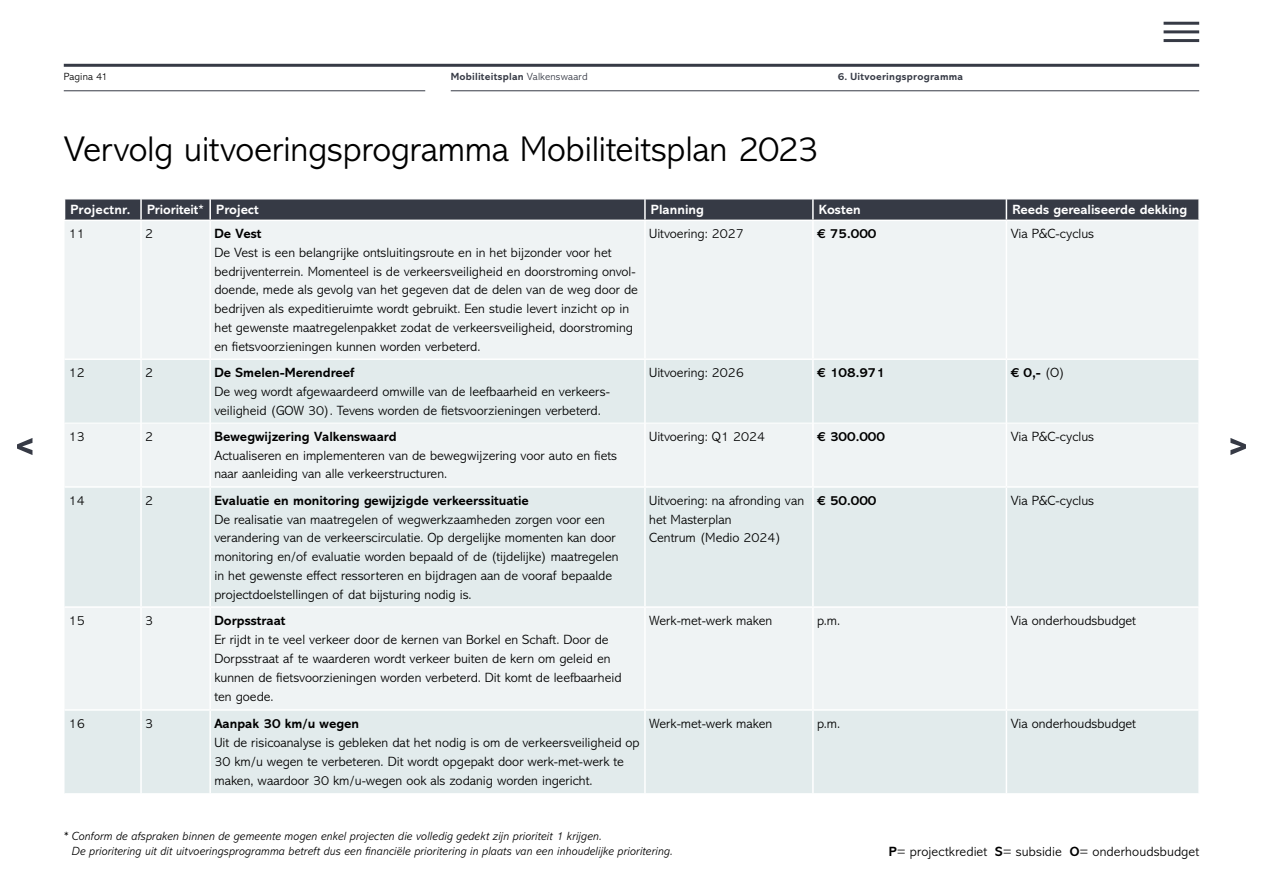
<style>
.page{position:relative;width:1263px;height:893px;background:#fff}
.page>*{position:absolute;margin:0;border:0;box-sizing:border-box;transform-origin:0 0}
.H2__align_left{font:300 36px "Abadi MT Pro";letter-spacing:-.01em;color:#000}
.Body_Text__align_left{font:300 13.5px/18.8px "Abadi MT Pro";color:#000}
.Body_Text__align_left-2{font:700 13.5px "Abadi MT Pro";color:#fff}
.t1{font:700 13.5px "Abadi MT Pro";color:#000}
.Body_Text__align_left-3{font:italic 300 12px/15px "Abadi MT Pro";letter-spacing:.01em;color:#000}
.t2{font:700 10.5px "Abadi MT Pro";letter-spacing:.02em;color:#363a45}
.t3{font:300 10.5px "Abadi MT Pro";letter-spacing:.01em;color:#000}
.s1{font-weight:300}
.s2{font-weight:700}
</style>
<div class="page">
<div style="left:65px;top:221px;width:1133px;height:137px;background:#eff3f4"></div>
<svg style="left:65px;top:360px;width:1133px;height:433px;fill:#e2ebec"></svg>
<svg style="left:64px;top:199px;width:1134px;height:21px;background:#3f434e"></svg>
<hr style="left:65px;top:606px;width:76px;height:2px;background:#fff">
<hr style="left:65px;top:709px;width:76px;height:2px;background:#fff">
<hr style="left:141px;top:606px;width:69px;height:2px;background:#fff">
<hr style="left:141px;top:709px;width:69px;height:2px;background:#fff">
<hr style="left:210px;top:606px;width:435px;height:2px;background:#fff">
<hr style="left:210px;top:709px;width:435px;height:2px;background:#fff">
<hr style="left:645px;top:606px;width:168px;height:2px;background:#fff">
<hr style="left:645px;top:709px;width:168px;height:2px;background:#fff">
<hr style="left:813px;top:606px;width:193px;height:2px;background:#fff">
<hr style="left:813px;top:709px;width:193px;height:2px;background:#fff">
<hr style="left:1006px;top:606px;width:194px;height:2px;background:#fff">
<hr style="left:1006px;top:709px;width:194px;height:2px;background:#fff">
<hr style="left:140px;top:221px;width:2px;height:137px;background:#fff">
<hr style="left:209px;top:221px;width:2px;height:137px;background:#fff">
<hr style="left:644px;top:221px;width:2px;height:137px;background:#fff">
<hr style="left:812px;top:221px;width:2px;height:137px;background:#fff">
<hr style="left:1006px;top:221px;width:1px;height:137px;background:#fff">
<hr style="left:140px;top:360px;width:2px;height:63px;background:#fff">
<hr style="left:209px;top:360px;width:2px;height:63px;background:#fff">
<hr style="left:644px;top:360px;width:2px;height:63px;background:#fff">
<hr style="left:812px;top:360px;width:2px;height:63px;background:#fff">
<hr style="left:1006px;top:360px;width:1px;height:63px;background:#fff">
<hr style="left:65px;top:423px;width:76px;height:1px;background:#fff">
<hr style="left:141px;top:423px;width:69px;height:1px;background:#fff">
<hr style="left:210px;top:423px;width:435px;height:1px;background:#fff">
<hr style="left:645px;top:423px;width:168px;height:1px;background:#fff">
<hr style="left:813px;top:423px;width:193px;height:1px;background:#fff">
<hr style="left:1006px;top:423px;width:192px;height:1px;background:#fff">
<hr style="left:140px;top:423px;width:2px;height:63px;background:#fff">
<hr style="left:209px;top:423px;width:2px;height:63px;background:#fff">
<hr style="left:644px;top:423px;width:2px;height:63px;background:#fff">
<hr style="left:812px;top:423px;width:2px;height:63px;background:#fff">
<hr style="left:1006px;top:423px;width:1px;height:63px;background:#fff">
<hr style="left:65px;top:486px;width:76px;height:2px;background:#fff">
<hr style="left:141px;top:486px;width:69px;height:2px;background:#fff">
<hr style="left:210px;top:486px;width:435px;height:2px;background:#fff">
<hr style="left:645px;top:486px;width:168px;height:2px;background:#fff">
<hr style="left:813px;top:486px;width:193px;height:2px;background:#fff">
<hr style="left:1006px;top:486px;width:194px;height:2px;background:#fff">
<hr style="left:140px;top:488px;width:2px;height:118px;background:#fff">
<hr style="left:209px;top:488px;width:2px;height:118px;background:#fff">
<hr style="left:644px;top:488px;width:2px;height:118px;background:#fff">
<hr style="left:812px;top:488px;width:2px;height:118px;background:#fff">
<hr style="left:1006px;top:488px;width:1px;height:118px;background:#fff">
<hr style="left:140px;top:608px;width:2px;height:101px;background:#fff">
<hr style="left:209px;top:608px;width:2px;height:101px;background:#fff">
<hr style="left:644px;top:608px;width:2px;height:101px;background:#fff">
<hr style="left:812px;top:608px;width:2px;height:101px;background:#fff">
<hr style="left:1006px;top:608px;width:1px;height:101px;background:#fff">
<hr style="left:140px;top:711px;width:2px;height:82px;background:#fff">
<hr style="left:209px;top:711px;width:2px;height:82px;background:#fff">
<hr style="left:644px;top:711px;width:2px;height:82px;background:#fff">
<hr style="left:812px;top:711px;width:2px;height:82px;background:#fff">
<hr style="left:1006px;top:711px;width:1px;height:82px;background:#fff">
<hr style="left:64px;top:64px;width:1135px;height:3px;background:#363a45">
<hr style="left:64px;top:90px;width:361px;height:1px;background:#363a45">
<hr style="left:451px;top:90px;width:748px;height:1px;background:#363a45">
<svg style="left:17px;top:438px;width:15px;height:17px"></svg>
<svg style="left:1230px;top:438px;width:16px;height:17px"></svg>
<hr style="left:1163px;top:22px;width:36px;height:3px;background:#363a45">
<hr style="left:1163px;top:30px;width:36px;height:3px;background:#363a45">
<hr style="left:1163px;top:39px;width:36px;height:3px;background:#363a45">
<p class="t3" style="left:64px;top:71px;width:46px">Pagina 41</p>
<p class="t2" style="left:451px;top:70px;width:138px">Mobiliteitsplan <span class="s1">Valkenswaard</span></p>
<p class="t2" style="left:838px;top:70px;width:127px">6. Uitvoeringsprogramma</p>
<p class="H2__align_left" style="left:64px;top:129px;width:757px">Vervolg uitvoeringsprogramma Mobiliteitsplan 2023</p>
<p class="Body_Text__align_left-2" style="left:71px;top:202px;width:61px">Projectnr.</p>
<p class="Body_Text__align_left-2" style="left:147px;top:202px;width:59px">Prioriteit*</p>
<p class="Body_Text__align_left-2" style="left:216px;top:202px;width:44px">Project</p>
<p class="Body_Text__align_left-2" style="left:651px;top:202px;width:55px">Planning</p>
<p class="Body_Text__align_left-2" style="left:819px;top:202px;width:43px">Kosten</p>
<p class="Body_Text__align_left-2" style="left:1012px;top:202px;width:176px">Reeds gerealiseerde dekking</p>
<p class="Body_Text__align_left" style="left:69px;top:225px;width:18px">11</p>
<p class="Body_Text__align_left" style="left:145px;top:225px;width:10px">2</p>
<p class="Body_Text__align_left" style="left:214px;top:225px;width:425px"><span class="s2">De Vest<br></span>De Vest is een belangrijke ontsluitingsroute en in het bijzonder voor het bedrijventerrein. Momenteel is de verkeersveiligheid en doorstroming onvol&shy;doende, mede als gevolg van het gegeven dat de delen van de weg door de bedrijven als expeditieruimte wordt gebruikt. Een studie levert inzicht op in het gewenste maatregelenpakket zodat de verkeersveiligheid, doorstroming en fietsvoorzieningen kunnen worden verbeterd.</p>
<p class="Body_Text__align_left" style="left:649px;top:225px;width:96px">Uitvoering: 2027</p>
<p class="t1" style="left:817px;top:226px;width:61px">€ 75.000</p>
<p class="Body_Text__align_left" style="left:1011px;top:225px;width:85px">Via P&amp;C-cyclus</p>
<p class="Body_Text__align_left" style="left:69px;top:363px;width:18px">12</p>
<p class="Body_Text__align_left" style="left:145px;top:363px;width:10px">2</p>
<p class="Body_Text__align_left" style="left:214px;top:363px;width:397px"><span class="s2">De Smelen-Merendreef<br></span>De weg wordt afgewaardeerd omwille van de leefbaarheid en verkeers&shy;veiligheid (GOW 30). Tevens worden de fietsvoorzieningen verbeterd.</p>
<p class="Body_Text__align_left" style="left:649px;top:363px;width:96px">Uitvoering: 2026</p>
<p class="t1" style="left:817px;top:365px;width:69px">€ 108.971</p>
<p class="t1" style="left:1011px;top:365px;width:56px">€ 0,- <span class="s1">(O)</span></p>
<p class="Body_Text__align_left" style="left:69px;top:427px;width:18px">13</p>
<p class="Body_Text__align_left" style="left:145px;top:427px;width:10px">2</p>
<p class="Body_Text__align_left" style="left:214px;top:427px;width:404px"><span class="s2">Bewegwijzering Valkenswaard<br></span>Actualiseren en implementeren van de bewegwijzering voor auto en fiets naar aanleiding van alle verkeerstructuren.</p>
<p class="Body_Text__align_left" style="left:649px;top:427px;width:117px">Uitvoering: Q1 2024</p>
<p class="t1" style="left:817px;top:429px;width:69px">€ 300.000</p>
<p class="Body_Text__align_left" style="left:1011px;top:427px;width:85px">Via P&amp;C-cyclus</p>
<p class="Body_Text__align_left" style="left:69px;top:491px;width:18px">14</p>
<p class="Body_Text__align_left" style="left:145px;top:491px;width:10px">2</p>
<p class="Body_Text__align_left" style="left:214px;top:491px;width:406px"><span class="s2">Evaluatie en monitoring gewijzigde verkeerssituatie<br></span>De realisatie van maatregelen of wegwerkzaamheden zorgen voor een verandering van de verkeerscirculatie. Op dergelijke momenten kan door monitoring en/of evaluatie worden bepaald of de (tijdelijke) maatregelen in het gewenste effect ressorteren en bijdragen aan de vooraf bepaalde projectdoelstellingen of dat bijsturing nodig is.</p>
<p class="Body_Text__align_left" style="left:649px;top:491px;width:156px">Uitvoering: na afronding van het Masterplan<br>Centrum (Medio 2024)</p>
<p class="t1" style="left:817px;top:492px;width:61px">€ 50.000</p>
<p class="Body_Text__align_left" style="left:1011px;top:491px;width:85px">Via P&amp;C-cyclus</p>
<p class="Body_Text__align_left" style="left:69px;top:611px;width:18px">15</p>
<p class="Body_Text__align_left" style="left:145px;top:611px;width:10px">3</p>
<p class="Body_Text__align_left" style="left:214px;top:611px;width:409px;line-height:19.2px"><span class="s2">Dorpsstraat<br></span>Er rijdt in te veel verkeer door de kernen van Borkel en Schaft. Door de Dorpsstraat af te waarderen wordt verkeer buiten de kern om geleid en kunnen de fietsvoorzieningen worden verbeterd. Dit komt de leefbaarheid ten goede.</p>
<p class="Body_Text__align_left" style="left:649px;top:611px;width:125px">Werk-met-werk maken</p>
<p class="Body_Text__align_left" style="left:817px;top:611px;width:24px">p.m.</p>
<p class="Body_Text__align_left" style="left:1011px;top:611px;width:127px">Via onderhoudsbudget</p>
<p class="Body_Text__align_left" style="left:69px;top:714px;width:18px">16</p>
<p class="Body_Text__align_left" style="left:145px;top:714px;width:10px">3</p>
<p class="Body_Text__align_left" style="left:214px;top:714px;width:427px;line-height:19.2px"><span class="s2">Aanpak 30 km/u wegen<br></span>Uit de risicoanalyse is gebleken dat het nodig is om de verkeersveiligheid op 30 km/u wegen te verbeteren. Dit wordt opgepakt door werk-met-werk te maken, waardoor 30 km/u-wegen ook als zodanig worden ingericht.</p>
<p class="Body_Text__align_left" style="left:649px;top:714px;width:125px">Werk-met-werk maken</p>
<p class="Body_Text__align_left" style="left:817px;top:714px;width:24px">p.m.</p>
<p class="Body_Text__align_left" style="left:1011px;top:714px;width:127px">Via onderhoudsbudget</p>
<p class="Body_Text__align_left-3" style="left:72px;top:829px;width:603px;text-indent:-8px">* Conform de afspraken binnen de gemeente mogen enkel projecten die volledig gedekt zijn prioriteit 1 krijgen.<br>De prioritering uit dit uitvoeringsprogramma betreft dus een financiële prioritering in plaats van een inhoudelijke prioritering.</p>
<p class="Body_Text__align_left" style="left:889px;top:842px;width:312px"><span class="s2">P</span>= projectkrediet <span class="s2">S</span>= subsidie <span class="s2">O</span>= onderhoudsbudget</p>
</div>
